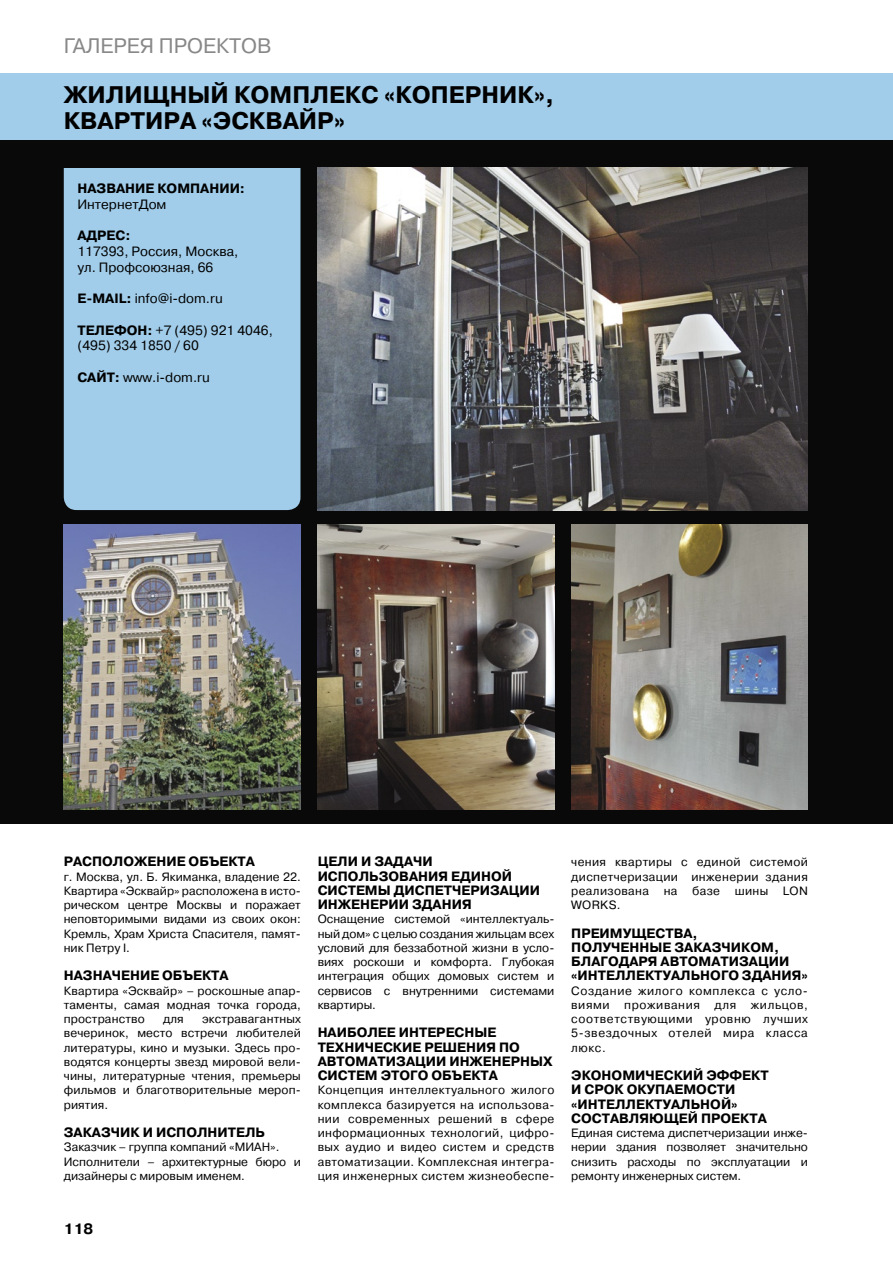
<style>
.page{position:relative;width:893px;height:1263px;background:#fff}
.page>*{position:absolute;margin:0;border:0;box-sizing:border-box;transform-origin:0 0}
.t1{font:700 24px "Pragmatica C";color:#000}
.adres{font:21px "Pragmatica C";color:#888}
.t2{font:700 15px "Pragmatica C";color:#000}
.t3{font:700 13.5px/14.2px "Pragmatica C";color:#000}
.t4{font:13.5px "Pragmatica C";color:#000}
.t5{font:12px/14.2px "Pragmatica C";letter-spacing:.01em;color:#000;text-align:justify}
.s1{font-weight:700}
</style>
<div class="page">
<div style="left:0;top:83px;width:893px;height:741px;background:#080908"></div>
<img style="left:571px;top:524px;width:237px;height:285px">
<img style="left:317px;top:168px;width:491px;height:342px">
<img style="left:317px;top:524px;width:237px;height:285px">
<div style="left:0;top:73px;width:893px;height:66px;background:#a1cdea"></div>
<div style="left:64px;top:168px;width:236px;height:342px;background:#a1cdea"></div>
<img style="left:64px;top:524px;width:236px;height:285px">
<p class="adres" style="left:64px;top:34px;width:209px">ГАЛЕРЕЯ ПРОЕКТОВ</p>
<p class="t1" style="left:64px;top:82px;width:492px">ЖИЛИЩНЫЙ КОМПЛЕКС «КОПЕРНИК»,</p>
<p class="t1" style="left:64px;top:107px;width:283px">КВАРТИРА «ЭСКВАЙР»</p>
<p class="t3" style="left:77px;top:181px;width:169px">НАЗВАНИЕ КОМПАНИИ:</p>
<p class="t4" style="left:77px;top:197px;width:91px">ИнтернетДом</p>
<p class="t3" style="left:77px;top:228px;width:55px">АДРЕС:</p>
<p class="t4" style="left:77px;top:244px;width:162px">117393, Россия, Москва,</p>
<p class="t4" style="left:77px;top:260px;width:137px">ул. Профсоюзная, 66</p>
<p class="t4" style="left:77px;top:291px;width:147px"><span class="s1">E-MAIL:</span> info@i-dom.ru</p>
<p class="t4" style="left:77px;top:323px;width:197px"><span class="s1">ТЕЛЕФОН:</span> +7 (495) 921 4046,</p>
<p class="t4" style="left:77px;top:338px;width:123px">(495) 334 1850 / 60</p>
<p class="t4" style="left:77px;top:370px;width:134px"><span class="s1">САЙТ:</span> www.i-dom.ru</p>
<p class="t3" style="left:64px;top:855px;width:193px">РАСПОЛОЖЕНИЕ ОБЪЕКТА</p>
<p class="t5" style="left:64px;top:869px;width:239px">г. Москва, ул. Б. Якиманка, владение 22.<br>Квартира «Эсквайр» расположена в исто&shy;рическом центре Москвы и поражает неповторимыми видами из своих окон:<br>Кремль, Храм Христа Спасителя, памят&shy;ник Петру I.</p>
<p class="t3" style="left:64px;top:969px;width:166px">НАЗНАЧЕНИЕ ОБЪЕКТА</p>
<p class="t5" style="left:64px;top:983px;width:239px">Квартира «Эсквайр» – роскошные апар&shy;таменты, самая модная точка города, пространство</p>
<p class="t5" style="left:64px;top:1012px;width:239px;text-indent:138px">экстравагантных вечеринок, место встречи любителей литературы, кино и музыки. Здесь про&shy;водятся концерты звезд мировой вели&shy;чины, литературные чтения, премьеры фильмов и благотворительные мероп&shy;риятия.</p>
<p class="t3" style="left:64px;top:1125px;width:203px">ЗАКАЗЧИК И ИСПОЛНИТЕЛЬ</p>
<p class="t5" style="left:64px;top:1140px;width:217px">Заказчик – группа компаний «МИАН».</p>
<p class="t5" style="left:64px;top:1154px;width:239px">Исполнители – архитектурные бюро и дизайнеры с мировым именем.</p>
<p class="t5" style="left:163px;top:1012px;width:22px">для</p>
<p class="t2" style="left:64px;top:1220px;width:31px">118</p>
<p class="t3" style="left:318px;top:855px;width:224px">ЦЕЛИ И ЗАДАЧИ<br>ИСПОЛЬЗОВАНИЯ ЕДИНОЙ<br>СИСТЕМЫ ДИСПЕТЧЕРИЗАЦИИ<br>ИНЖЕНЕРИИ ЗДАНИЯ</p>
<p class="t5" style="left:318px;top:912px;width:238px">Оснащение системой «интеллектуаль&shy;ный дом» с целью создания жильцам всех условий для беззаботной жизни в усло&shy;виях роскоши и комфорта. Глубокая интеграция общих домовых систем и сервисов с внутренними системами квартиры.</p>
<p class="t3" style="left:318px;top:1026px;width:236px">НАИБОЛЕЕ ИНТЕРЕСНЫЕ<br>ТЕХНИЧЕСКИЕ РЕШЕНИЯ ПО<br>АВТОМАТИЗАЦИИ ИНЖЕНЕРНЫХ<br>СИСТЕМ ЭТОГО ОБЪЕКТА</p>
<p class="t5" style="left:318px;top:1083px;width:238px">Концепция интеллектуального жилого комплекса базируется на использова&shy;нии современных решений в сфере информационных технологий, цифро&shy;вых аудио и видео систем и средств автоматизации. Комплексная интегра&shy;ция инженерных систем жизнеобеспе-</p>
<p class="t5" style="left:571px;top:855px;width:238px">чения квартиры с единой системой диспетчеризации инженерии здания реализована на базе шины LON WORKS.</p>
<p class="t3" style="left:571px;top:926px;width:238px">ПРЕИМУЩЕСТВА,<br>ПОЛУЧЕННЫЕ ЗАКАЗЧИКОМ,<br>БЛАГОДАРЯ АВТОМАТИЗАЦИИ «ИНТЕЛЛЕКТУАЛЬНОГО ЗДАНИЯ»</p>
<p class="t5" style="left:571px;top:983px;width:238px">Создание жилого комплекса с усло&shy;виями проживания для жильцов, соответствующими уровню лучших 5-звездочных отелей мира класса люкс.</p>
<p class="t3" style="left:571px;top:1068px;width:199px">ЭКОНОМИЧЕСКИЙ ЭФФЕКТ</p>
<p class="t3" style="left:571px;top:1083px;width:166px">И СРОК ОКУПАЕМОСТИ</p>
<p class="t3" style="left:571px;top:1097px;width:168px">«ИНТЕЛЛЕКТУАЛЬНОЙ»</p>
<p class="t3" style="left:571px;top:1111px;width:197px">СОСТАВЛЯЮЩЕЙ ПРОЕКТА</p>
<p class="t5" style="left:571px;top:1126px;width:238px">Единая система диспетчеризации инже&shy;нерии здания позволяет значительно снизить расходы по эксплуатации и ремонту инженерных систем.</p>
</div>
